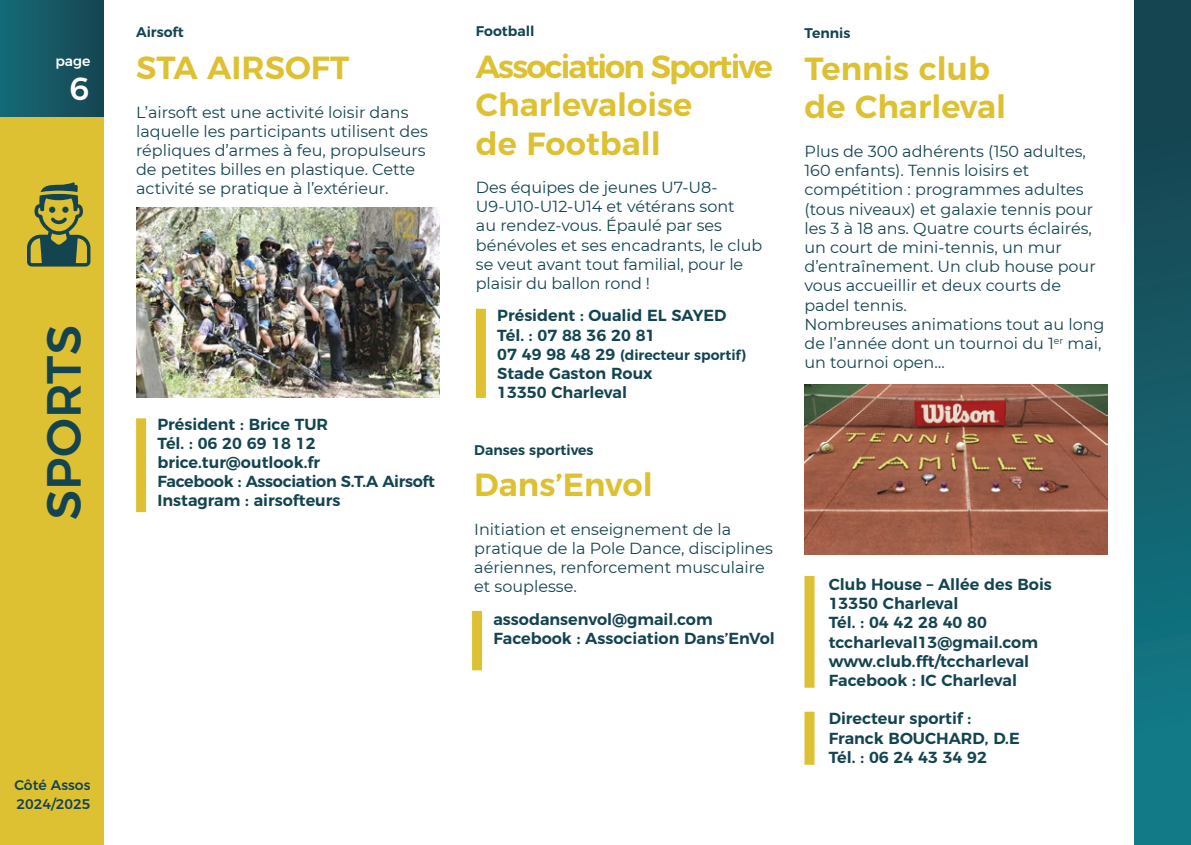
<style>
.page{position:relative;width:1191px;height:845px;background:#fff}
.page>*{position:absolute;margin:0;border:0;box-sizing:border-box;transform-origin:0 0}
.t1{font:500 48px "Montserrat";color:#144450}
.t2{font:600 32px/38.4px "Montserrat";color:#dec132}
.t3{font:600 32px/38.4px "Montserrat";letter-spacing:-.06em;color:#dec132}
.t4{font:500 32px "Montserrat";color:#fff}
.t5{font:16px/19.2px "Montserrat";color:#144450}
.t6{font:600 16px/19.2px "Montserrat";color:#144450}
.t7{font:600 16px "Montserrat";letter-spacing:-.02em;color:#144450}
.t8{font:600 14px "Montserrat";color:#144450}
.t9{font:500 14px "Montserrat";color:#144450}
.t10{font:500 14px "Montserrat";color:#fff}
.s1{font-size:16px}
</style>
<div class="page">
<div style="left:0;top:0;width:103px;height:845px;background:#dec132"></div>
<svg style="left:27px;top:182px;width:64px;height:84px"></svg>
<div style="left:136px;top:418px;width:10px;height:94px;background:#dec132"></div>
<img style="left:136px;top:207px;width:303px;height:191px">
<div style="left:476px;top:309px;width:10px;height:89px;background:#dec132"></div>
<div style="left:0;top:0;width:103px;height:116px;background:linear-gradient(to right,#156a77,#174551)"></div>
<div style="left:1134px;top:0;width:57px;height:845px;background:linear-gradient(to bottom,#163e4a,#127e8d)"></div>
<div style="left:472px;top:611px;width:10px;height:59px;background:#dec132"></div>
<div style="left:804px;top:576px;width:10px;height:112px;background:#dec132"></div>
<div style="left:804px;top:711px;width:10px;height:54px;background:#dec132"></div>
<img style="left:804px;top:385px;width:303px;height:170px">
<p class="t10" style="left:55px;top:49px;width:37px">page</p>
<p class="t4" style="left:70px;top:63px;width:21px">6</p>
<p class="t1" style="left:25px;top:520px;width:196px;rotate:-90deg">SPORTS</p>
<p class="t9" style="left:14px;top:773px;width:78px">Côté Assos</p>
<p class="t9" style="left:17px;top:793px;width:75px">2024/2025</p>
<p class="t8" style="left:136px;top:21px;width:49px">Airsoft</p>
<p class="t2" style="left:136px;top:46px;width:215px">STA AIRSOFT</p>
<p class="t5" style="left:136px;top:102px;width:293px">L’airsoft est une activité loisir dans laquelle les participants utilisent des répliques d’armes à feu, propulseurs de petites billes en plastique. Cette activité se pratique à l’extérieur.</p>
<p class="t6" style="left:157px;top:413px;width:172px">Président : Brice TUR</p>
<p class="t6" style="left:157px;top:432px;width:160px">Tél. : 06 20 69 18 12</p>
<p class="t6" style="left:157px;top:451px;width:164px">brice.tur@outlook.fr</p>
<p class="t7" style="left:157px;top:468px;width:279px">Facebook : Association S.T.A Airsoft</p>
<p class="t6" style="left:157px;top:490px;width:184px">Instagram : airsofteurs</p>
<p class="t8" style="left:476px;top:20px;width:60px">Football</p>
<p class="t3" style="left:476px;top:45px;width:298px">Association Sportive<br>Charlevaloise</p>
<p class="t2" style="left:476px;top:121px;width:186px">de Football</p>
<p class="t5" style="left:476px;top:177px;width:288px">Des équipes de jeunes U7-U8-<br>U9-U10-U12-U14 et vétérans sont<br>au rendez-vous. Épaulé par ses bénévoles et ses encadrants, le club se veut avant tout familial, pour le plaisir du ballon rond !</p>
<p class="t6" style="left:497px;top:305px;width:231px">Président : Oualid EL SAYED</p>
<p class="t6" style="left:497px;top:324px;width:160px">Tél. : 07 88 36 20 81</p>
<p class="t8" style="left:497px;top:343px;width:250px"><span class="s1">07 49 98 48 29</span> (directeur sportif)</p>
<p class="t6" style="left:497px;top:362px;width:157px">Stade Gaston Roux<br>13350 Charleval</p>
<p class="t8" style="left:474px;top:438px;width:121px">Danses sportives</p>
<p class="t2" style="left:474px;top:463px;width:180px">Dans’Envol</p>
<p class="t5" style="left:474px;top:519px;width:300px">Initiation et enseignement de la pratique de la Pole Dance, disciplines aériennes, renforcement musculaire et souplesse.</p>
<p class="t6" style="left:493px;top:608px;width:221px">assodansenvol@gmail.com</p>
<p class="t6" style="left:493px;top:627px;width:283px">Facebook : Association Dans’EnVol</p>
<p class="t8" style="left:804px;top:22px;width:47px">Tennis</p>
<p class="t2" style="left:804px;top:47px;width:203px">Tennis club de Charleval</p>
<p class="t5" style="left:804px;top:141px;width:293px">Plus de 300 adhérents (150 adultes,<br>160 enfants). Tennis loisirs et compétition : programmes adultes (tous niveaux) et galaxie tennis pour les 3 à 18 ans. Quatre courts éclairés, un court de mini-tennis, un mur d’entraînement. Un club house pour vous accueillir et deux courts de padel tennis.</p>
<p class="t5" style="left:804px;top:314px;width:301px">Nombreuses animations tout au long de l’année dont un tournoi du 1<sup>er</sup> mai, un tournoi open…</p>
<p class="t6" style="left:828px;top:573px;width:225px">Club House – Allée des Bois<br>13350 Charleval</p>
<p class="t6" style="left:828px;top:612px;width:160px">Tél. : 04 42 28 40 80</p>
<p class="t6" style="left:828px;top:631px;width:211px">tccharleval13@gmail.com</p>
<p class="t6" style="left:828px;top:650px;width:202px">www.club.fft/tccharleval</p>
<p class="t6" style="left:828px;top:669px;width:190px">Facebook : IC Charleval</p>
<p class="t6" style="left:828px;top:708px;width:192px">Directeur sportif :<br>Franck BOUCHARD, D.E<br>Tél. : 06 24 43 34 92</p>
</div>
